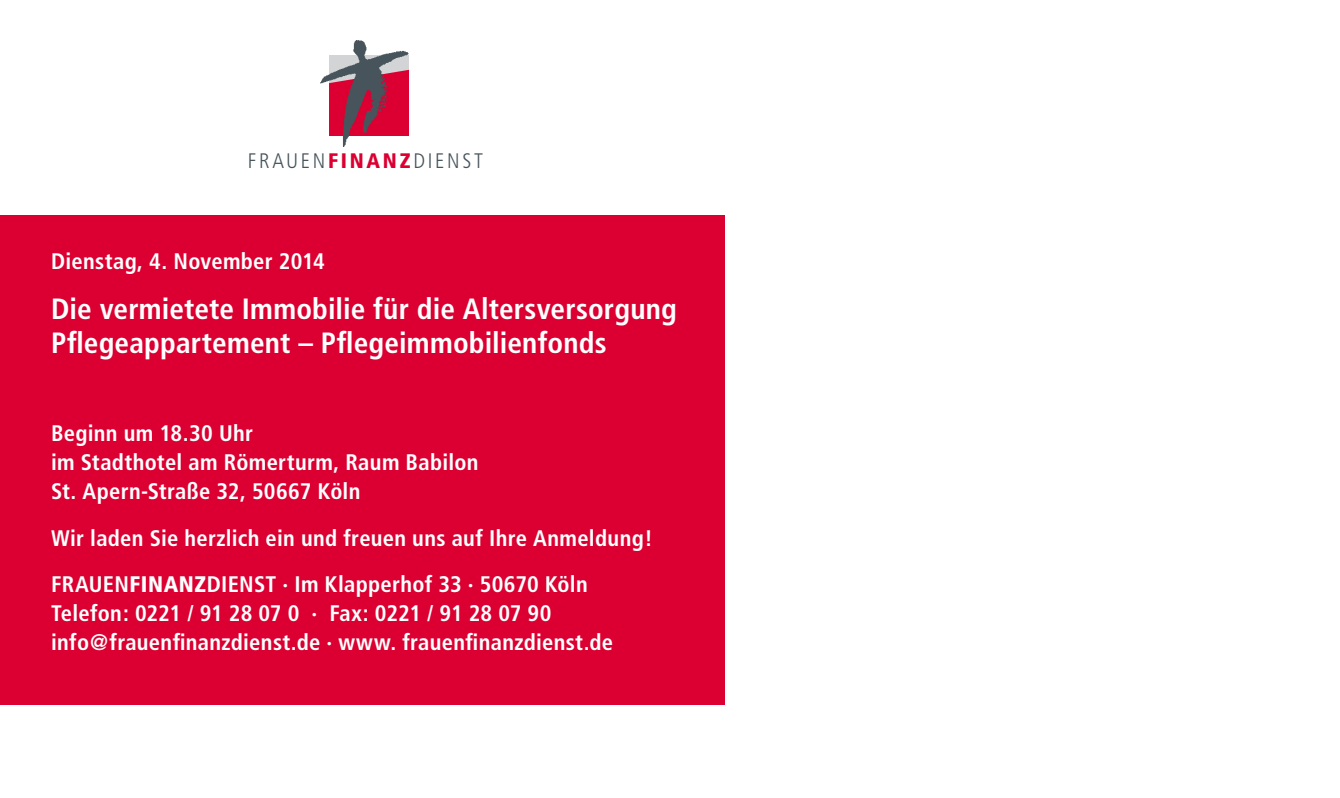
<style>
.page{position:relative;width:1340px;height:798px;background:#fff}
.page>*{position:absolute;margin:0;border:0;box-sizing:border-box;transform-origin:0 0}
.t1{font:700 condensed 29.25px/33.8px "Frutiger";letter-spacing:.005em;color:#fff}
.t2{font:700 condensed 22.5px/29.2px "Frutiger";letter-spacing:.015em;color:#fff}
.t3{font:300 condensed 20.93px "Frutiger";letter-spacing:.13em;color:#47545b}
.s1{font-weight:900;color:#db0031}
.s2{font-weight:900}
</style>
<div class="page">
<div style="left:0;top:215px;width:724px;height:489px;background:#db0031"></div>
<img style="left:320px;top:41px;width:89px;height:105px">
<p class="t3" style="left:248px;top:148px;width:237px">FRAUEN<span class="s1">FINANZ</span>DIENST</p>
<p class="t2" style="left:51px;top:246px;width:275px">Dienstag, 4. November 2014</p>
<h1 class="t1" style="left:51px;top:292px;width:627px">Die vermietete Immobilie für die Altersversorgung<br>Pflegeappartement – Pflegeimmobilienfonds</h1>
<p class="t2" style="left:51px;top:418px;width:429px">Beginn um 18.30 Uhr<br>im Stadthotel am Römerturm, Raum Babilon<br>St. Apern-Straße 32, 50667 Köln</p>
<p class="t2" style="left:51px;top:514px;width:603px;line-height:46.1px">Wir laden Sie herzlich ein und freuen uns auf Ihre Anmeldung!<br>FRAUEN<span class="s2">FINANZ</span>DIENST · Im Klapperhof 33 · 50670 Köln</p>
<p class="t2" style="left:51px;top:598px;width:563px">Telefon: 0221 / 91 28 07 0 · Fax: 0221 / 91 28 07 90 info@frauenfinanzdienst.de · www. frauenfinanzdienst.de</p>
</div>
